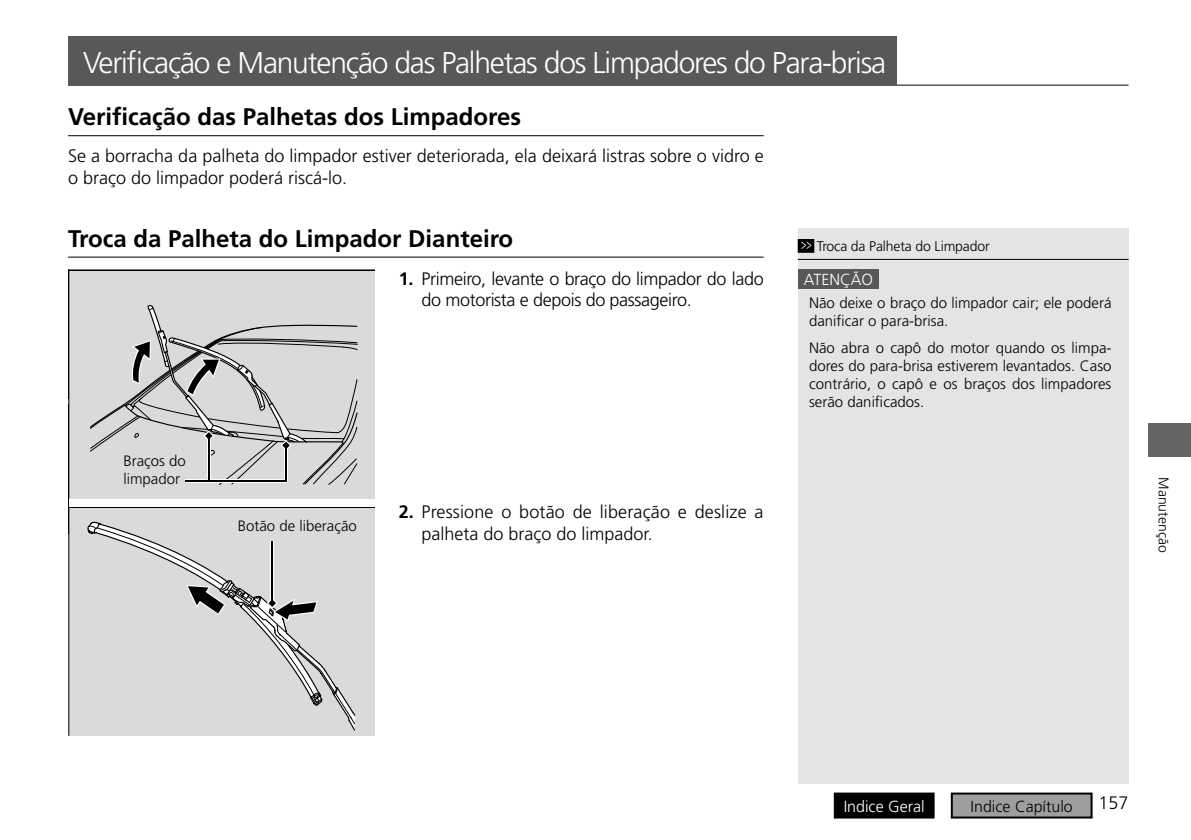
<style>
.page{position:relative;width:1191px;height:840px;background:#fff}
.page>*{position:absolute;margin:0;border:0;box-sizing:border-box;transform-origin:0 0}
.t1{font:300 30px "Frutiger";letter-spacing:-.04em;color:#fff}
.t2{font:700 24px "Frutiger";color:#000}
.t3{font:300 18px/21.6px "Frutiger";color:#000}
.t4{font:300 18px/21.6px "Frutiger";letter-spacing:-.02em;color:#000}
.t5{font:300 16px "Frutiger";color:#fff}
.t6{font:300 16px "Frutiger";color:#000}
.t7{font:300 15px/18px "Frutiger";color:#000}
.t8{font:300 14px "Frutiger";letter-spacing:-.01em;color:#000}
.s1{font-weight:700}
.s2{font-size:14.4px;color:#fff}
</style>
<div class="page">
<hr style="left:68px;top:85px;width:1060px;height:1px;background:#000">
<div style="left:1148px;top:423px;width:43px;height:33px;background:#646567"></div>
<div style="left:834px;top:793px;width:99px;height:24px;background:#000"></div>
<div style="left:833px;top:792px;width:101px;height:26px;border:2px solid #000"></div>
<div style="left:951px;top:793px;width:140px;height:24px;background:#9c9e9f"></div>
<div style="left:950px;top:792px;width:142px;height:26px;border:2px solid #000"></div>
<div style="left:797px;top:228px;width:331px;height:554px;background:#e3e4e4"></div>
<div style="left:68px;top:37px;width:828px;height:48px;background:#58585a"></div>
<hr style="left:68px;top:135px;width:695px;height:1px;background:#000">
<hr style="left:68px;top:256px;width:695px;height:1px;background:#000">
<div style="left:798px;top:239px;width:16px;height:13px;background:#000"></div>
<hr style="left:797px;top:259px;width:331px;height:1px;background:#000">
<div style="left:797px;top:269px;width:81px;height:19px;background:#58585a"></div>
<div style="left:69px;top:271px;width:306px;height:226px;background:#d9dadb"></div>
<hr style="left:69px;top:270px;width:306px;height:1px;background:#000">
<hr style="left:69px;top:269px;width:1px;height:130px;background:#000">
<div style="left:75px;top:468px;width:112px;height:22px;background:#dadadb"></div>
<svg style="left:89px;top:305px;width:269px;height:180px;background:#c6c7c8"></svg>
<hr style="left:285px;top:446px;width:2px;height:35px;background:#000">
<hr style="left:186px;top:480px;width:100px;height:1px;background:#000">
<div style="left:69px;top:508px;width:306px;height:227px;background:#d9dadb"></div>
<hr style="left:69px;top:507px;width:306px;height:1px;background:#000">
<hr style="left:69px;top:404px;width:1px;height:129px;background:#000">
<svg style="left:87px;top:521px;width:269px;height:210px;background:#d0d1d2"></svg>
<hr style="left:272px;top:541px;width:1px;height:60px;background:#000">
<h1 class="t1" style="left:83px;top:46px;width:804px">Verificação e Manutenção das Palhetas dos Limpadores do Para-brisa</h1>
<h2 class="t2" style="left:68px;top:103px;width:454px">Verificação das Palhetas dos Limpadores</h2>
<p class="t3" style="left:68px;top:145px;width:697px">Se a borracha da palheta do limpador estiver deteriorada, ela deixará listras sobre o vidro e o braço do limpador poderá riscá-lo.</p>
<h2 class="t2" style="left:68px;top:224px;width:447px">Troca da Palheta do Limpador Dianteiro</h2>
<p class="t4" style="left:421px;top:267px;width:344px;text-indent:-23px"><span class="s1">1.</span> Primeiro, levante o braço do limpador do lado do motorista e depois do passageiro.</p>
<p class="t7" style="left:123px;top:451px;width:64px">Braços do limpador</p>
<p class="t7" style="left:238px;top:516px;width:121px">Botão de liberação</p>
<p class="t3" style="left:421px;top:501px;width:343px;text-indent:-23px"><span class="s1">2.</span> Pressione o botão de liberação e deslize a palheta do braço do limpador.</p>
<p class="t8" style="left:801px;top:238px;width:190px"><span class="s2">&gt;&gt;</span> Troca da Palheta do Limpador</p>
<p class="t5" style="left:804px;top:270px;width:71px">ATENÇÃO</p>
<p class="t7" style="left:809px;top:294px;width:304px">Não deixe o braço do limpador cair; ele poderá danificar o para-brisa.</p>
<p class="t7" style="left:809px;top:338px;width:304px;text-align:justify">Não abra o capô do motor quando os limpa&shy;dores do para-brisa estiverem levantados. Caso contrário, o capô e os braços dos limpadores serão danificados.</p>
<p class="t8" style="left:1171px;top:477px;width:77px;rotate:90deg">Manutenção</p>
<p class="t5" style="left:843px;top:796px;width:82px">Indice Geral</p>
<p class="t6" style="left:970px;top:796px;width:104px">Indice Capítulo</p>
<p class="t3" style="left:1098px;top:791px;width:32px">157</p>
</div>
